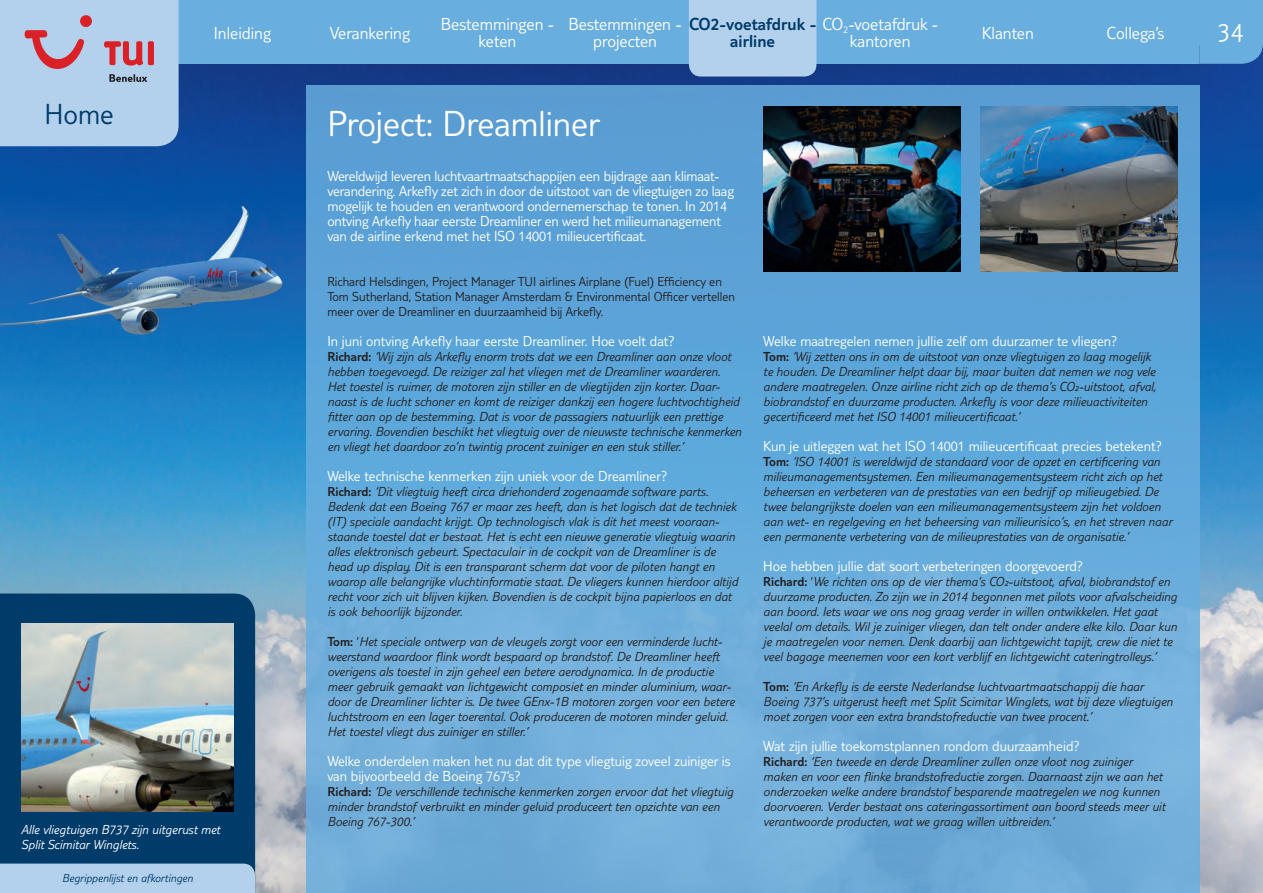
<style>
.page{position:relative;width:1263px;height:893px;background:#fff}
.page>*{position:absolute;margin:0;border:0;box-sizing:border-box;transform-origin:0 0}
.t1{font:300 37.5px "TUI Type";color:#fff}
.t2{font:300 30px "TUI Type";color:#003b6a}
.t3{font:300 27px "TUI Type";color:#fff}
.t4{font:300 18px/16.5px "TUI Type";color:#fff;text-align:center}
.t5{font:300 18px "TUI Type";color:#003b6a}
.t6{font:300 15px/15px "TUI Type";letter-spacing:-.01em;color:#fff}
.t7{font:italic 300 13.5px/15px "TUI Type";color:#231f20}
.t8{font:300 13.5px/15px "TUI Type";color:#231f20}
.t9{font:italic 300 13.5px/15px "TUI Type";color:#fff}
.t10{font:italic 300 12px "TUI Type";color:#003b6a}
.s1{color:#003b6a}
.s2{font-style:normal}
</style>
<div class="page">
<img style="left:0;top:64px;width:1263px;height:829px">
<div style="left:179px;top:0;width:1020px;height:64px;background:#68aedf"></div>
<div style="left:1199px;top:0;width:64px;height:64px;background:#68aedf"></div>
<svg style="left:0;top:0;width:179px;height:146px;background:#b3c5e0"></svg>
<div style="left:80px;top:15px;width:12px;height:12px;background:#da2128;border-radius:50%"></div>
<div style="left:306px;top:85px;width:893px;height:808px;background:linear-gradient(to bottom,#549ed6,#76b3dc)"></div>
<div style="left:0;top:594px;width:255px;height:270px;background:#003b6a"></div>
<img style="left:21px;top:624px;width:213px;height:187px">
<div style="left:0;top:864px;width:255px;height:29px;background:#b3d1ed"></div>
<div style="left:687px;top:0;width:131px;height:78px;background:#b3d1ed"></div>
<img style="left:763px;top:106px;width:198px;height:165px">
<img style="left:980px;top:106px;width:198px;height:165px">
<h3 class="t4" style="left:214px;top:24px;width:59px">Inleiding</h3>
<h3 class="t4" style="left:330px;top:24px;width:81px">Verankering</h3>
<h3 class="t4" style="left:441px;top:16px;width:115px">Bestemmingen - keten</h3>
<h3 class="t4" style="left:593px;top:16px;width:346px;text-align:left;text-indent:-25px">Bestemmingen - <span class="s1">CO2-voetafdruk -</span> CO<sub>2</sub>-voetafdruk - projecten</h3>
<h3 class="t5" style="left:730px;top:31px;width:46px">airline</h3>
<h3 class="t4" style="left:850px;top:32px;width:62px">kantoren</h3>
<h3 class="t4" style="left:982px;top:24px;width:54px">Klanten</h3>
<h3 class="t4" style="left:1106px;top:24px;width:59px">Collega’s</h3>
<h2 class="t2" style="left:44px;top:97px;width:71px">Home</h2>
<h1 class="t1" style="left:327px;top:102px;width:274px">Project: Dreamliner</h1>
<p class="t6" style="left:327px;top:168px;width:408px">Wereldwijd leveren luchtvaartmaatschappijen een bijdrage aan klimaat&shy;verandering. Arkefly zet zich in door de uitstoot van de vliegtuigen zo laag mogelijk te houden en verantwoord ondernemerschap te tonen. In 2014 ontving Arkefly haar eerste Dreamliner en werd het milieumanagement van de airline erkend met het ISO 14001 milieucertificaat.</p>
<p class="t8" style="left:327px;top:274px;width:409px">Richard Helsdingen, Project Manager TUI airlines Airplane (Fuel) Efficiency en<br>Tom Sutherland, Station Manager Amsterdam &amp; Environmental Officer vertellen meer over de Dreamliner en duurzaamheid bij Arkefly.</p>
<p class="t6" style="left:327px;top:333px;width:349px">In juni ontving Arkefly haar eerste Dreamliner. Hoe voelt dat?</p>
<p class="t7" style="left:327px;top:349px;width:416px"><span class="s2">Richard:</span> ‘Wij zijn als Arkefly enorm trots dat we een Dreamliner aan onze vloot hebben toegevoegd. De reiziger zal het vliegen met de Dreamliner waarderen.<br>Het toestel is ruimer, de motoren zijn stiller en de vliegtijden zijn korter. Daar&shy;naast is de lucht schoner en komt de reiziger dankzij een hogere luchtvochtigheid fitter aan op de bestemming. Dat is voor de passagiers natuurlijk een prettige ervaring. Bovendien beschikt het vliegtuig over de nieuwste technische kenmerken en vliegt het daardoor zo’n twintig procent zuiniger en een stuk stiller.’</p>
<p class="t6" style="left:327px;top:468px;width:342px">Welke technische kenmerken zijn uniek voor de Dreamliner?</p>
<p class="t7" style="left:327px;top:484px;width:412px"><span class="s2">Richard:</span> ‘Dit vliegtuig heeft circa driehonderd zogenaamde software parts.<br>Bedenk dat een Boeing 767 er maar zes heeft, dan is het logisch dat de techniek (IT) speciale aandacht krijgt. Op technologisch vlak is dit het meest vooraan&shy;staande toestel dat er bestaat. Het is echt een nieuwe generatie vliegtuig waarin alles elektronisch gebeurt. Spectaculair in de cockpit van de Dreamliner is de head up display. Dit is een transparant scherm dat voor de piloten hangt en waarop alle belangrijke vluchtinformatie staat. De vliegers kunnen hierdoor altijd recht voor zich uit blijven kijken. Bovendien is de cockpit bijna papierloos en dat is ook behoorlijk bijzonder.</p>
<p class="t7" style="left:327px;top:634px;width:409px"><span class="s2">Tom:</span> <span class="s2">‘</span>Het speciale ontwerp van de vleugels zorgt voor een verminderde lucht&shy;weerstand waardoor flink wordt bespaard op brandstof. De Dreamliner heeft overigens als toestel in zijn geheel een betere aerodynamica. In de productie meer gebruik gemaakt van lichtgewicht composiet en minder aluminium, waar&shy;door de Dreamliner lichter is. De twee GEnx-1B motoren zorgen voor een betere luchtstroom en een lager toerental. Ook produceren de motoren minder geluid.<br>Het toestel vliegt dus zuiniger en stiller.’</p>
<p class="t6" style="left:327px;top:753px;width:405px">Welke onderdelen maken het nu dat dit type vliegtuig zoveel zuiniger is van bijvoorbeeld de Boeing 767’s?</p>
<p class="t7" style="left:327px;top:784px;width:407px"><span class="s2">Richard:</span> ‘De verschillende technische kenmerken zorgen ervoor dat het vliegtuig minder brandstof verbruikt en minder geluid produceert ten opzichte van een<br>Boeing 767-300.’</p>
<p class="t9" style="left:21px;top:821px;width:201px">Alle vliegtuigen B737 zijn uitgerust met<br>Split Scimitar Winglets.</p>
<p class="t10" style="left:62px;top:871px;width:132px">Begrippenlijst en afkortingen</p>
<p class="t6" style="left:763px;top:333px;width:356px">Welke maatregelen nemen jullie zelf om duurzamer te vliegen?</p>
<p class="t7" style="left:763px;top:349px;width:394px"><span class="s2">Tom:</span> ‘Wij zetten ons in om de uitstoot van onze vliegtuigen zo laag mogelijk te houden. De Dreamliner helpt daar bij, maar buiten dat nemen we nog vele andere maatregelen. Onze airline richt zich op de thema’s CO₂-uitstoot, afval, biobrandstof en duurzame producten. Arkefly is voor deze milieuactiviteiten gecertificeerd met het ISO 14001 milieucertificaat.’</p>
<p class="t6" style="left:763px;top:438px;width:400px">Kun je uitleggen wat het ISO 14001 milieucertificaat precies betekent?</p>
<p class="t7" style="left:763px;top:454px;width:410px"><span class="s2">Tom:</span> ‘ISO 14001 is wereldwijd de standaard voor de opzet en certificering van milieumanagementsystemen. Een milieumanagementsysteem richt zich op het beheersen en verbeteren van de prestaties van een bedrijf op milieugebied. De twee belangrijkste doelen van een milieumanagementsysteem zijn het voldoen aan wet- en regelgeving en het beheersing van milieurisico’s, en het streven naar een permanente verbetering van de milieuprestaties van de organisatie.’</p>
<p class="t6" style="left:763px;top:558px;width:321px">Hoe hebben jullie dat soort verbeteringen doorgevoerd?</p>
<p class="t7" style="left:763px;top:574px;width:415px"><span class="s2">Richard:</span> <span class="s2">‘</span>We richten ons op de vier thema’s CO₂-uitstoot, afval, biobrandstof en duurzame producten. Zo zijn we in 2014 begonnen met pilots voor afvalscheiding aan boord. Iets waar we ons nog graag verder in willen ontwikkelen. Het gaat veelal om details. Wil je zuiniger vliegen, dan telt onder andere elke kilo. Daar kun je maatregelen voor nemen. Denk daarbij aan lichtgewicht tapijt, crew die niet te veel bagage meenemen voor een kort verblijf en lichtgewicht cateringtrolleys.’</p>
<p class="t7" style="left:763px;top:679px;width:411px"><span class="s2">Tom:</span> ‘En Arkefly is de eerste Nederlandse luchtvaartmaatschappij die haar<br>Boeing 737’s uitgerust heeft met Split Scimitar Winglets, wat bij deze vliegtuigen moet zorgen voor een extra brandstofreductie van twee procent.’</p>
<p class="t6" style="left:763px;top:738px;width:318px">Wat zijn jullie toekomstplannen rondom duurzaamheid?</p>
<p class="t7" style="left:763px;top:754px;width:403px"><span class="s2">Richard:</span> ‘Een tweede en derde Dreamliner zullen onze vloot nog zuiniger maken en voor een flinke brandstofreductie zorgen. Daarnaast zijn we aan het onderzoeken welke andere brandstof besparende maatregelen we nog kunnen doorvoeren. Verder bestaat ons cateringassortiment aan boord steeds meer uit verantwoorde producten, wat we graag willen uitbreiden.’</p>
<h3 class="t3" style="left:1218px;top:17px;width:27px">34</h3>
</div>
